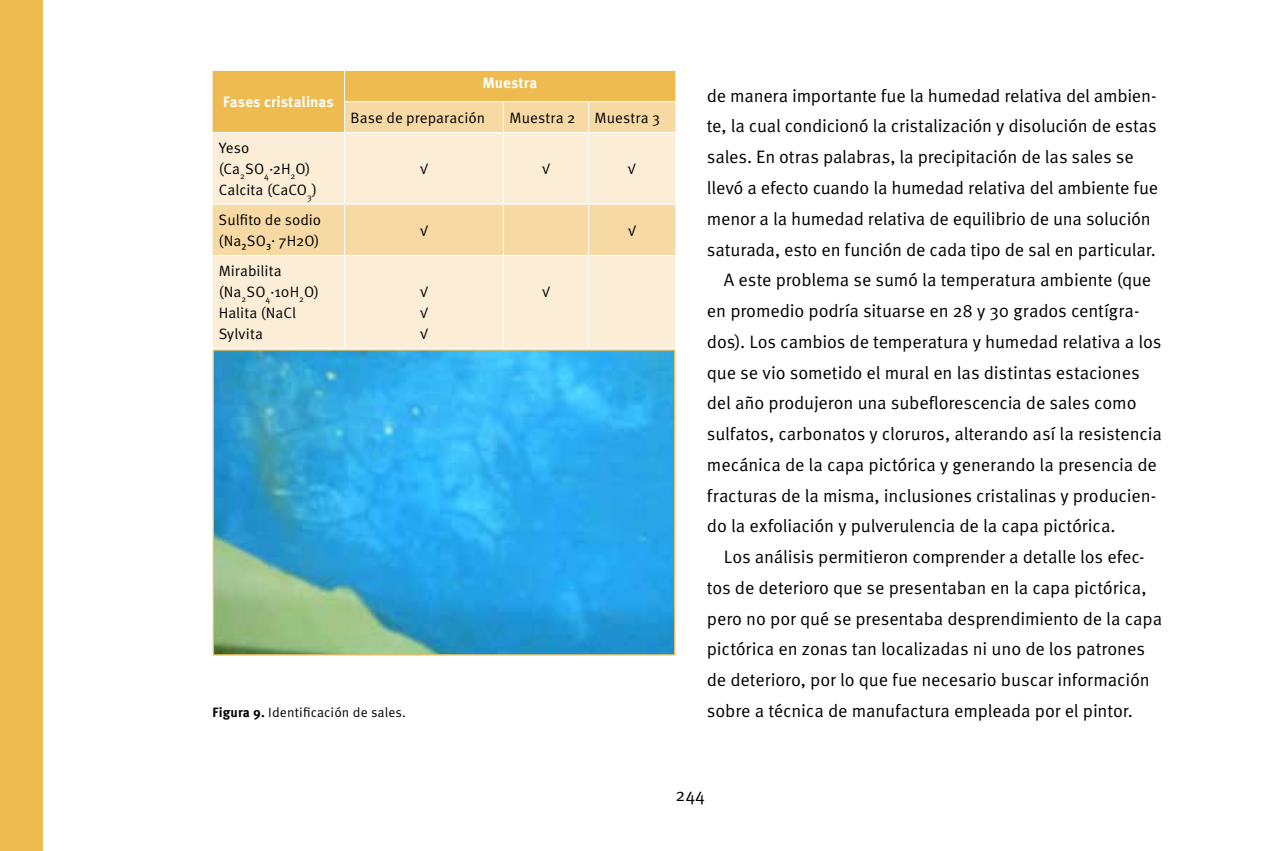
<style>
.page{position:relative;width:1276px;height:851px;background:#fff}
.page>*{position:absolute;margin:0;border:0;box-sizing:border-box;transform-origin:0 0}
.t1{font:18px "Meta Pro";letter-spacing:-.01em;color:#000}
.t2{font:15px/21px "Meta Pro";letter-spacing:.005em;color:#000}
.t3{font:700 15px "Meta Pro";letter-spacing:.01em;color:#fff}
.t4{font:13.5px "Meta Pro";letter-spacing:.01em;color:#000}
.s1{font-weight:700}
</style>
<div class="page">
<img style="left:215px;top:351px;width:458px;height:302px">
<div style="left:213px;top:349px;width:462px;height:306px;border:1px solid #f0c162"></div>
<div style="left:0;top:0;width:43px;height:850px;background:#eebb50"></div>
<div style="left:213px;top:71px;width:462px;height:31px;background:#eebb50"></div>
<svg style="left:213px;top:102px;width:462px;height:30px;background:#f3d08b"></svg>
<svg style="left:213px;top:133px;width:462px;height:215px;background:#f9e8ca"></svg>
<hr style="left:344px;top:71px;width:1px;height:30px;background:#fff">
<hr style="left:344px;top:101px;width:159px;height:1px;background:#fff">
<hr style="left:344px;top:102px;width:1px;height:30px;background:#fff">
<hr style="left:503px;top:101px;width:85px;height:1px;background:#fff">
<hr style="left:503px;top:102px;width:1px;height:30px;background:#fff">
<hr style="left:588px;top:101px;width:87px;height:1px;background:#fff">
<hr style="left:588px;top:102px;width:1px;height:30px;background:#fff">
<hr style="left:344px;top:133px;width:1px;height:71px;background:#fff">
<hr style="left:503px;top:133px;width:1px;height:71px;background:#fff">
<hr style="left:588px;top:133px;width:1px;height:71px;background:#fff">
<hr style="left:213px;top:204px;width:131px;height:1px;background:#fff">
<hr style="left:344px;top:204px;width:159px;height:1px;background:#fff">
<hr style="left:344px;top:204px;width:1px;height:51px;background:#fff">
<hr style="left:503px;top:204px;width:85px;height:1px;background:#fff">
<hr style="left:503px;top:204px;width:1px;height:51px;background:#fff">
<hr style="left:588px;top:204px;width:87px;height:1px;background:#fff">
<hr style="left:588px;top:204px;width:1px;height:51px;background:#fff">
<hr style="left:213px;top:255px;width:131px;height:1px;background:#fff">
<hr style="left:344px;top:255px;width:159px;height:1px;background:#fff">
<hr style="left:344px;top:256px;width:1px;height:92px;background:#fff">
<hr style="left:503px;top:255px;width:85px;height:1px;background:#fff">
<hr style="left:503px;top:256px;width:1px;height:92px;background:#fff">
<hr style="left:588px;top:255px;width:87px;height:1px;background:#fff">
<hr style="left:588px;top:256px;width:1px;height:92px;background:#fff">
<p class="t3" style="left:223px;top:93px;width:112px">Fases cristalinas</p>
<p class="t2" style="left:219px;top:138px;width:100px">Yeso (Ca<sub>2</sub>SO<sub>4</sub>·2H<sub>2</sub>O)<br>Calcita (CaCO<sub>3</sub>)</p>
<p class="t3" style="left:482px;top:73px;width:56px">Muestra</p>
<p class="t2" style="left:350px;top:107px;width:136px">Base de preparación</p>
<p class="t2" style="left:509px;top:107px;width:67px">Muestra 2</p>
<p class="t2" style="left:594px;top:107px;width:67px">Muestra 3</p>
<p class="t2" style="left:420px;top:159px;width:10px">√</p>
<p class="t2" style="left:542px;top:159px;width:10px">√</p>
<p class="t2" style="left:628px;top:159px;width:10px">√</p>
<p class="t2" style="left:219px;top:210px;width:104px">Sulfito de sodio (Na₂SO₃. 7H2O)</p>
<p class="t2" style="left:420px;top:220px;width:10px">√</p>
<p class="t2" style="left:628px;top:220px;width:10px">√</p>
<p class="t2" style="left:219px;top:261px;width:102px">Mirabilita (Na<sub>2</sub>SO<sub>4</sub>·10H<sub>2</sub>O)<br>Halita (NaCl<br>Sylvita</p>
<p class="t2" style="left:420px;top:282px;width:10px;text-align:justify">√ √ √</p>
<p class="t2" style="left:542px;top:282px;width:10px">√</p>
<p class="t1" style="left:707px;top:84px;width:451px">de manera importante fue la humedad relativa del ambien-</p>
<p class="t1" style="left:707px;top:115px;width:451px">te, la cual condicionó la cristalización y disolución de estas</p>
<p class="t1" style="left:707px;top:145px;width:428px">sales. En otras palabras, la precipitación de las sales se</p>
<p class="t1" style="left:707px;top:176px;width:453px">llevó a efecto cuando la humedad relativa del ambiente fue</p>
<p class="t1" style="left:707px;top:207px;width:445px">menor a la humedad relativa de equilibrio de una solución</p>
<p class="t1" style="left:707px;top:238px;width:450px">saturada, esto en función de cada tipo de sal en particular.</p>
<p class="t1" style="left:724px;top:268px;width:429px">A este problema se sumó la temperatura ambiente (que</p>
<p class="t1" style="left:707px;top:299px;width:434px">en promedio podría situarse en 28 y 30 grados centígra-</p>
<p class="t1" style="left:707px;top:330px;width:456px">dos). Los cambios de temperatura y humedad relativa a los</p>
<p class="t1" style="left:707px;top:361px;width:434px">que se vio sometido el mural en las distintas estaciones</p>
<p class="t1" style="left:707px;top:391px;width:431px">del año produjeron una subeflorescencia de sales como</p>
<p class="t1" style="left:707px;top:422px;width:456px">sulfatos, carbonatos y cloruros, alterando así la resistencia</p>
<p class="t1" style="left:707px;top:453px;width:451px">mecánica de la capa pictórica y generando la presencia de</p>
<p class="t1" style="left:707px;top:484px;width:451px">fracturas de la misma, inclusiones cristalinas y producien-</p>
<p class="t1" style="left:707px;top:514px;width:410px">do la exfoliación y pulverulencia de la capa pictórica.</p>
<p class="t1" style="left:724px;top:545px;width:422px">Los análisis permitieron comprender a detalle los efec-</p>
<p class="t1" style="left:707px;top:576px;width:441px">tos de deterioro que se presentaban en la capa pictórica,</p>
<p class="t1" style="left:707px;top:607px;width:457px">pero no por qué se presentaba desprendimiento de la capa</p>
<p class="t1" style="left:707px;top:637px;width:440px">pictórica en zonas tan localizadas ni uno de los patrones</p>
<p class="t1" style="left:707px;top:668px;width:444px">de deterioro, por lo que fue necesario buscar información</p>
<p class="t4" style="left:213px;top:703px;width:195px"><span class="s1">Figura 9.</span> Identificación de sales.</p>
<p class="t1" style="left:707px;top:699px;width:427px">sobre a técnica de manufactura empleada por el pintor.</p>
<p class="t1" style="left:675px;top:783px;width:31px">244</p>
</div>
